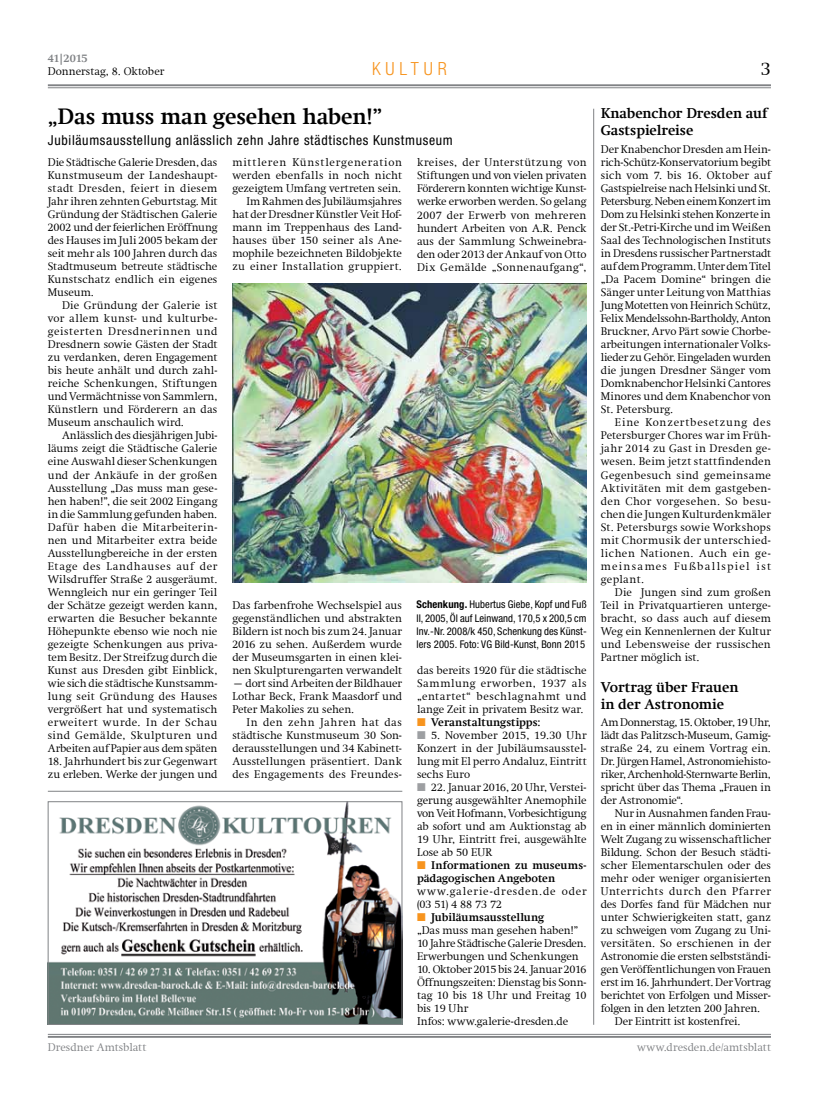
<style>
.page{position:relative;width:833px;height:1117px;background:#fff}
.page>*{position:absolute;margin:0;border:0;box-sizing:border-box;transform-origin:0 0}
.t1{font:700 22.5px "Swift Com";letter-spacing:-.01em;color:#000}
.t2{font:300 18.75px "Swift Com";color:#000}
.t3{font:300 condensed 18.12px "Helvetica Neue";letter-spacing:.27em;color:#f7941e}
.t4{font:700 14.38px/16.9px "Swift Com";letter-spacing:-.005em;color:#000}
.t5{font:condensed 13.75px "Helvetica Neue";letter-spacing:.05em;color:#000}
.t6{font:300 11.25px/13px "Swift Com";color:#000;text-align:justify}
.t7{font:700 11.25px/13px "Swift Com";color:#000}
.t8{font:300 11.25px "Swift Com";letter-spacing:.005em;color:#808285}
.t9{font:300 11.25px/13px "Swift Com";letter-spacing:.075em;color:#000}
.t10{font:300 11.25px "Swift Com";letter-spacing:.02em;color:#000}
.t11{font:300 11.25px "Swift Com";letter-spacing:.06em;color:#000}
.t12{font:700 11.25px "Swift Com";letter-spacing:-.015em;color:#808285}
.t13{font:condensed 10.62px/13px "Helvetica Neue";letter-spacing:.01em;color:#000;text-align:justify}
.s1{font-weight:700}
.s2{color:#f7941e}
.s3{color:#9d9fa2}
</style>
<div class="page">
<hr style="left:48px;top:87px;width:723px;height:1px;background:#808285">
<hr style="left:48px;top:84px;width:723px;height:2px;background:#808285">
<hr style="left:48px;top:1033px;width:723px;height:1px;background:#808285">
<hr style="left:48px;top:1035px;width:723px;height:2px;background:#808285">
<img style="left:232px;top:283px;width:354px;height:299px">
<img style="left:50px;top:803px;width:350px;height:219px">
<div style="left:48px;top:801px;width:354px;height:223px;border:1px solid #808285"></div>
<hr style="left:593px;top:109px;width:1px;height:915px;background:#808285">
<hr style="left:48px;top:790px;width:354px;height:1px;background:#808285">
<p class="t12" style="left:48px;top:52px;width:41px">41|2015</p>
<p class="t6" style="left:48px;top:65px;width:118px">Donnerstag, 8. Oktober</p>
<h3 class="t3" style="left:372px;top:58px;width:76px">KULTUR</h3>
<h1 class="t1" style="left:48px;top:103px;width:336px">„Das muss man gesehen haben!”</h1>
<p class="t5" style="left:48px;top:132px;width:406px">Jubiläumsausstellung anlässlich zehn Jahre städtisches Kunstmuseum</p>
<p class="t6" style="left:48px;top:156px;width:171px">Die Städtische Galerie Dresden, das Kunstmuseum der Landeshaupt&shy;stadt Dresden, feiert in diesem Jahr ihren zehnten Geburtstag. Mit Gründung der Städtischen Galerie 2002 und der feierlichen Eröffnung des Hauses im Juli 2005 bekam der seit mehr als 100 Jahren durch das Stadtmuseum betreute städtische Kunstschatz endlich ein eigenes Museum.</p>
<p class="t6" style="left:48px;top:299px;width:171px;text-indent:14px">Die Gründung der Galerie ist vor allem kunst- und kulturbe&shy;geisterten Dresdnerinnen und Dresdnern sowie Gästen der Stadt zu verdanken, deren Engagement bis heute anhält und durch zahl&shy;reiche Schenkungen, Stiftungen und Vermächtnisse von Sammlern, Künstlern und Förderern an das Museum anschaulich wird.</p>
<p class="t6" style="left:48px;top:429px;width:171px;text-indent:14px">Anlässlich des diesjährigen Jubi&shy;läums zeigt die Städtische Galerie eine Auswahl dieser Schenkungen und der Ankäufe in der großen Ausstellung „Das muss man gese&shy;hen haben!”, die seit 2002 Eingang in die Sammlung gefunden haben.<br>Dafür haben die Mitarbeiterin&shy;nen und Mitarbeiter extra beide Ausstellungbereiche in der ersten Etage des Landhauses auf der Wilsdruffer Straße 2 ausgeräumt.<br>Wenngleich nur ein geringer Teil der Schätze gezeigt werden kann, erwarten die Besucher bekannte Höhepunkte ebenso wie noch nie gezeigte Schenkungen aus priva&shy;tem Besitz. Der Streifzug durch die Kunst aus Dresden gibt Einblick, wie sich die städtische Kunstsamm&shy;lung seit Gründung des Hauses vergrößert hat und systematisch erweitert wurde. In der Schau sind Gemälde, Skulpturen und Arbeiten auf Papier aus dem späten</p>
<p class="t6" style="left:48px;top:754px;width:171px">18. Jahrhundert bis zur Gegenwart zu erleben. Werke der jungen und</p>
<p class="t6" style="left:232px;top:156px;width:171px;text-align:right">mittleren Künstlergeneration werden ebenfalls in noch nicht gezeigtem Umfang vertreten sein.<br>Im Rahmen des Jubiläumsjahres hat der Dresdner Künstler Veit Hof&shy;mann im Treppenhaus des Land&shy;hauses über 150 seiner als Ane&shy;mophile bezeichneten Bildobjekte zu einer Installation gruppiert.</p>
<p class="t6" style="left:417px;top:156px;width:171px">kreises, der Unterstützung von Stiftungen und von vielen privaten Förderern konnten wichtige Kunst&shy;werke erworben werden. So gelang 2007 der Erwerb von mehreren hundert Arbeiten von A.R. Penck aus der Sammlung Schweinebra&shy;den oder 2013 der Ankauf von Otto Dix Gemälde „Sonnenaufgang“,</p>
<p class="t6" style="left:232px;top:598px;width:171px">Das farbenfrohe Wechselspiel aus gegenständlichen und abstrakten Bildern ist noch bis zum 24. Januar 2016 zu sehen. Außerdem wurde der Museumsgarten in einen klei&shy;nen Skulpturengarten verwandelt</p>
<p class="t6" style="left:232px;top:676px;width:171px">– dort sind Arbeiten der Bildhauer Lothar Beck, Frank Maasdorf und Peter Makolies zu sehen.</p>
<p class="t6" style="left:232px;top:715px;width:171px;text-indent:14px">In den zehn Jahren hat das städtische Kunstmuseum 30 Son&shy;derausstellungen und 34 Kabinett-Ausstellungen präsentiert. Dank des Engagements des Freundes-</p>
<p class="t13" style="left:416px;top:598px;width:172px"><span class="s1">Schenkung.</span> Hubertus Giebe, Kopf und Fuß II, 2005, Öl auf Leinwand, 170,5 x 200,5 cm Inv.-Nr. 2008/k 450, Schenkung des Künst&shy;lers 2005. Foto: VG Bild-Kunst, Bonn 2015</p>
<p class="t6" style="left:417px;top:663px;width:171px">das bereits 1920 für die städtische Sammlung erworben, 1937 als „entartet“ beschlagnahmt und lange Zeit in privatem Besitz war.</p>
<p class="t7" style="left:417px;top:715px;width:125px"><span class="s2">■</span> Veranstaltungstipps:</p>
<p class="t6" style="left:417px;top:728px;width:171px"><span class="s3">■</span> 5. November 2015, 19.30 Uhr Konzert in der Jubiläumsausstel&shy;lung mit El perro Andaluz, Eintritt sechs Euro</p>
<p class="t6" style="left:417px;top:780px;width:171px"><span class="s3">■</span> 22. Januar 2016, 20 Uhr, Verstei&shy;gerung ausgewählter Anemophile von Veit Hofmann, Vorbesichtigung ab sofort und am Auktionstag ab 19 Uhr, Eintritt frei, ausgewählte Lose ab 50 EUR</p>
<p class="t7" style="left:417px;top:858px;width:171px"><span class="s2">■</span> Informationen zu museums&shy;pädagogischen Angeboten</p>
<p class="t9" style="left:417px;top:884px;width:171px">www.galerie-dresden.de oder (03 51) 4 88 73 72</p>
<p class="t6" style="left:417px;top:910px;width:171px;text-align:left"><span class="s2">■</span> <span class="s1">Jubiläumsausstellung<br></span>„Das muss man gesehen haben!”<br>10 Jahre Städtische Galerie Dresden.<br>Erwerbungen und Schenkungen</p>
<p class="t6" style="left:417px;top:962px;width:171px;text-align:left">10. Oktober 2015 bis 24. Januar 2016<br>Öffnungszeiten: Dienstag bis Sonn&shy;tag 10 bis 18 Uhr und Freitag 10 bis 19 Uhr<br>Infos: www.galerie-dresden.de</p>
<h2 class="t2" style="left:761px;top:58px;width:12px">3</h2>
<p class="t4" style="left:601px;top:105px;width:168px">Knabenchor Dresden auf<br>Gastspielreise</p>
<p class="t6" style="left:601px;top:143px;width:172px">Der Knabenchor Dresden am Hein&shy;rich-Schütz-Konservatorium begibt sich vom 7. bis 16. Oktober auf Gastspielreise nach Helsinki und St.<br>Petersburg. Neben einem Konzert im Dom zu Helsinki stehen Konzerte in der St.-Petri-Kirche und im Weißen Saal des Technologischen Instituts in Dresdens russischer Partnerstadt auf dem Programm. Unter dem Titel „Da Pacem Domine“ bringen die Sänger unter Leitung von Matthias Jung Motetten von Heinrich Schütz, Felix Mendelssohn-Bartholdy, Anton Bruckner, Arvo Pärt sowie Chorbe&shy;arbeitungen internationaler Volks&shy;lieder zu Gehör. Eingeladen wurden die jungen Dresdner Sänger vom Domknabenchor Helsinki Cantores Minores und dem Knabenchor von St. Petersburg.</p>
<p class="t6" style="left:601px;top:416px;width:172px;text-indent:14px">Eine Konzertbesetzung des Petersburger Chores war im Früh&shy;jahr 2014 zu Gast in Dresden ge&shy;wesen. Beim jetzt stattfindenden Gegenbesuch sind gemeinsame Aktivitäten mit dem gastgeben&shy;den Chor vorgesehen. So besu&shy;chen die Jungen Kulturdenkmäler St. Petersburgs sowie Workshops mit Chormusik der unterschied&shy;lichen Nationen. Auch ein ge&shy;meinsames Fußballspiel ist geplant.</p>
<p class="t6" style="left:601px;top:585px;width:172px;text-indent:14px">Die Jungen sind zum großen Teil in Privatquartieren unterge&shy;bracht, so dass auch auf diesem Weg ein Kennenlernen der Kultur und Lebensweise der russischen Partner möglich ist.</p>
<p class="t4" style="left:601px;top:678px;width:139px">Vortrag über Frauen in der Astronomie</p>
<p class="t6" style="left:601px;top:715px;width:172px">Am Donnerstag, 15. Oktober, 19 Uhr, lädt das Palitzsch-Museum, Gamig&shy;straße 24, zu einem Vortrag ein.<br>Dr. Jürgen Hamel, Astronomiehisto&shy;riker, Archenhold-Sternwarte Berlin, spricht über das Thema „Frauen in der Astronomie“.</p>
<p class="t6" style="left:615px;top:806px;width:157px">Nur in Ausnahmen fanden Frau-</p>
<p class="t6" style="left:601px;top:819px;width:172px">en in einer männlich dominierten</p>
<p class="t6" style="left:601px;top:832px;width:172px">Welt Zugang zu wissenschaftlicher</p>
<p class="t6" style="left:601px;top:845px;width:172px">Bildung. Schon der Besuch städti-</p>
<p class="t6" style="left:601px;top:858px;width:172px">scher Elementarschulen oder des</p>
<p class="t6" style="left:601px;top:871px;width:172px">mehr oder weniger organisierten</p>
<p class="t11" style="left:601px;top:884px;width:172px">Unterrichts durch den Pfarrer</p>
<p class="t6" style="left:601px;top:897px;width:172px">des Dorfes fand für Mädchen nur</p>
<p class="t6" style="left:601px;top:910px;width:172px">unter Schwierigkeiten statt, ganz</p>
<p class="t6" style="left:601px;top:923px;width:172px">zu schweigen vom Zugang zu Uni-</p>
<p class="t10" style="left:601px;top:936px;width:172px">versitäten. So erschienen in der</p>
<p class="t6" style="left:601px;top:949px;width:172px">Astronomie die ersten selbstständi-</p>
<p class="t6" style="left:601px;top:962px;width:172px">gen Veröffentlichungen von Frauen</p>
<p class="t6" style="left:601px;top:975px;width:172px">erst im 16. Jahrhundert. Der Vortrag</p>
<p class="t6" style="left:601px;top:988px;width:172px">berichtet von Erfolgen und Misser-</p>
<p class="t6" style="left:601px;top:1001px;width:161px">folgen in den letzten 200 Jahren.</p>
<p class="t6" style="left:615px;top:1014px;width:127px">Der Eintritt ist kostenfrei.</p>
<p class="t8" style="left:48px;top:1040px;width:100px">Dresdner Amtsblatt</p>
<p class="t8" style="left:637px;top:1040px;width:135px">www.dresden.de/amtsblatt</p>
</div>
